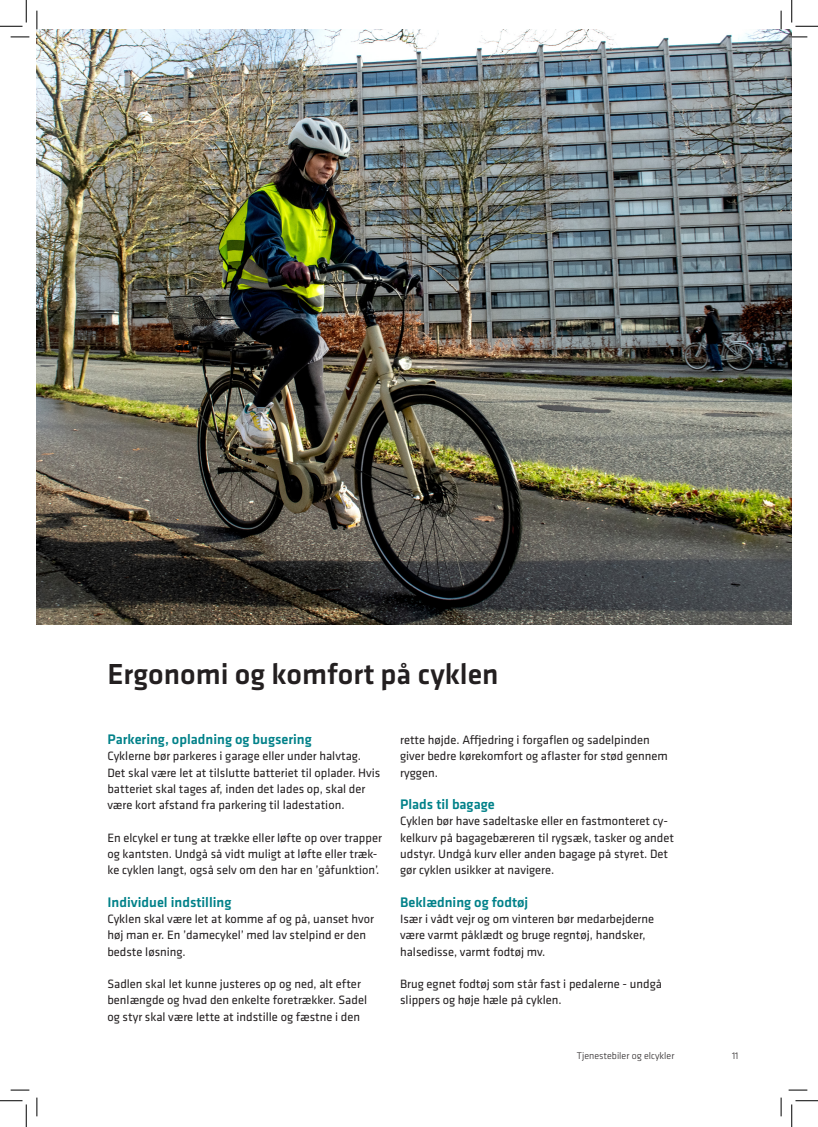
<style>
.page{position:relative;width:818px;height:1127px;background:#fff}
.page>*{position:absolute;margin:0;border:0;box-sizing:border-box;transform-origin:0 0}
.OS_24{font:500 30px "Klavika";color:#231f20}
.MR_stor{font:500 14.38px "Klavika";color:#008189}
.Brød{font:12.5px/16.2px "Klavika";color:#231f20}
.t1{font:300 10px "Klavika";color:#231f20}
</style>
<div class="page">
<img style="left:37px;top:30px;width:755px;height:594px">
<svg style="left:11px;top:36px;width:18px;height:2px"></svg>
<svg style="left:788px;top:36px;width:19px;height:2px"></svg>
<svg style="left:11px;top:1089px;width:18px;height:1px"></svg>
<svg style="left:788px;top:1089px;width:19px;height:1px"></svg>
<svg style="left:36px;top:11px;width:2px;height:18px"></svg>
<svg style="left:36px;top:1097px;width:2px;height:18px"></svg>
<svg style="left:780px;top:11px;width:2px;height:18px"></svg>
<svg style="left:780px;top:1097px;width:2px;height:18px"></svg>
<svg style="left:0;top:0;width:27px;height:27px"></svg>
<svg style="left:0;top:1100px;width:27px;height:26px"></svg>
<svg style="left:791px;top:0;width:27px;height:27px"></svg>
<svg style="left:791px;top:1100px;width:27px;height:26px"></svg>
<p class="OS_24" style="left:107px;top:653px;width:393px">Ergonomi og komfort på cyklen</p>
<p class="MR_stor" style="left:107px;top:729px;width:206px">Parkering, opladning og bugsering</p>
<p class="Brød" style="left:107px;top:747px;width:274px">Cyklerne bør parkeres i garage eller under halvtag.<br>Det skal være let at tilslutte batteriet til oplader. Hvis batteriet skal tages af, inden det lades op, skal der være kort afstand fra parkering til ladestation.</p>
<p class="Brød" style="left:107px;top:828px;width:276px">En elcykel er tung at trække eller løfte op over trapper og kantsten. Undgå så vidt muligt at løfte eller træk&shy;ke cyklen langt, også selv om den har en ’gåfunktion’.</p>
<p class="MR_stor" style="left:107px;top:892px;width:125px">Individuel indstilling</p>
<p class="Brød" style="left:107px;top:910px;width:268px">Cyklen skal være let at komme af og på, uanset hvor høj man er. En ’damecykel’ med lav stelpind er den bedste løsning.</p>
<p class="Brød" style="left:107px;top:975px;width:261px">Sadlen skal let kunne justeres op og ned, alt efter benlængde og hvad den enkelte foretrækker. Sadel og styr skal være lette at indstille og fæstne i den</p>
<p class="Brød" style="left:400px;top:731px;width:269px">rette højde. Affjedring i forgaflen og sadelpinden giver bedre kørekomfort og aflaster for stød gennem ryggen.</p>
<p class="MR_stor" style="left:400px;top:794px;width:96px">Plads til bagage</p>
<p class="Brød" style="left:400px;top:812px;width:275px">Cyklen bør have sadeltaske eller en fastmonteret cy&shy;kelkurv på bagagebæreren til rygsæk, tasker og andet udstyr. Undgå kurv eller anden bagage på styret. Det gør cyklen usikker at navigere.</p>
<p class="MR_stor" style="left:400px;top:892px;width:130px">Beklædning og fodtøj</p>
<p class="Brød" style="left:400px;top:910px;width:255px">Især i vådt vejr og om vinteren bør medarbejderne være varmt påklædt og bruge regntøj, handsker, halsedisse, varmt fodtøj mv.</p>
<p class="Brød" style="left:400px;top:975px;width:263px">Brug egnet fodtøj som står fast i pedalerne - undgå slippers og høje hæle på cyklen.</p>
<p class="t1" style="left:577px;top:1048px;width:99px">Tjenestebiler og elcykler</p>
<p class="t1" style="left:732px;top:1048px;width:8px">11</p>
</div>
